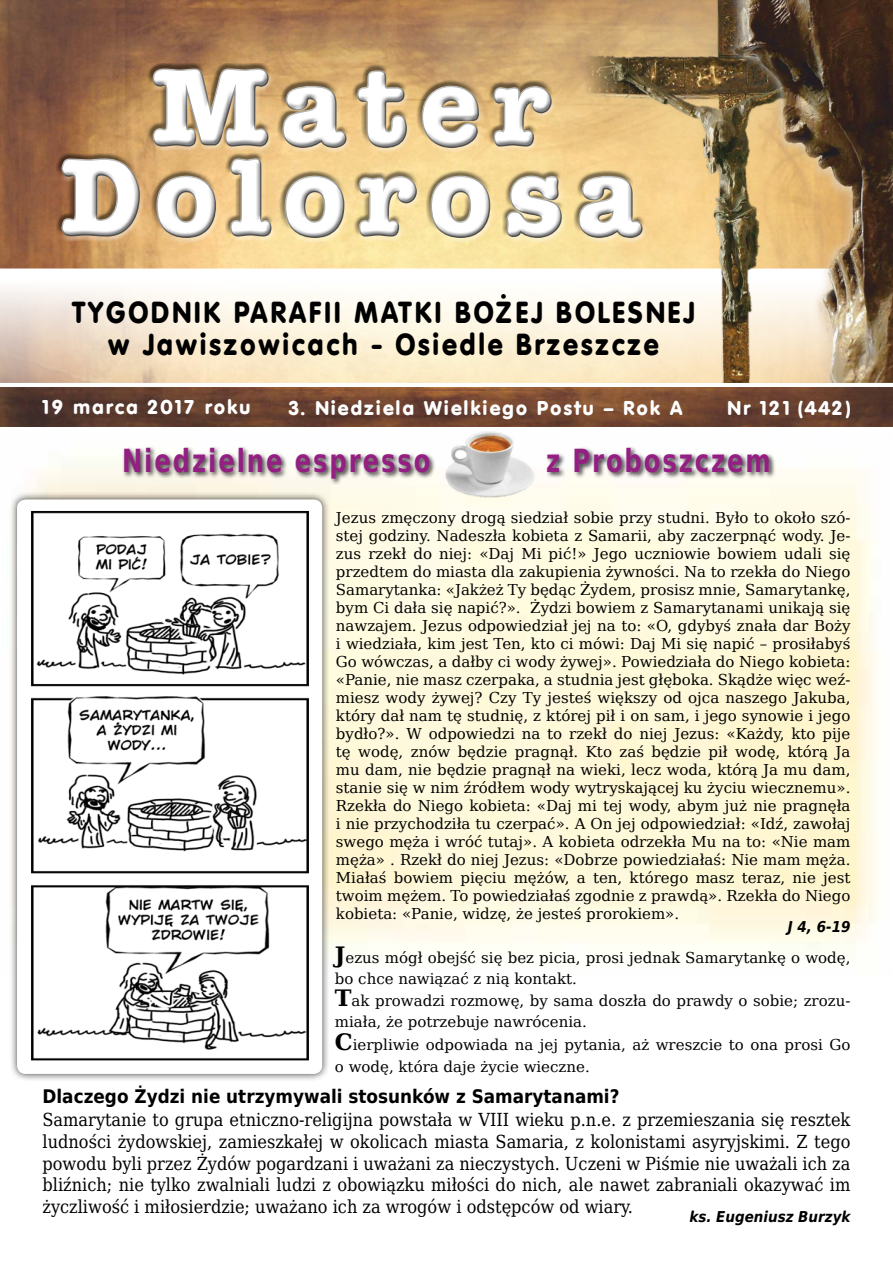
<style>
.page{position:relative;width:893px;height:1263px;background:#fff}
.page>*{position:absolute;margin:0;border:0;box-sizing:border-box;transform-origin:0 0}
.t1{font:700 108px/90px "Memorandum";letter-spacing:.125em;color:#fff;text-align:center}
.t2{font:700 31.8px "DejaVu Sans Condensed";letter-spacing:.07em;color:#941f82;scale:.85 1}
.t3{font:700 29.7px/32.4px "Vogue";letter-spacing:.12em;color:#000;text-align:center;scale:.91 1}
.t4{font:700 19.5px "Vogue";letter-spacing:.125em;color:#fff}
.t5{font:700 18.75px "DejaVu Sans Condensed";color:#000}
.t6{font:18px/21.6px "DejaVu Serif Condensed";color:#000;text-align:justify}
.t7{font:15px/18px "DejaVu Serif";color:#000}
.t8{font:italic 700 15px "DejaVu Sans Condensed";color:#000}
.t9{font:700 15px "Vogue";color:#fff}
.s1{font-weight:700;font-size:22.5px}
</style>
<div class="page">
<img style="left:0;top:0;width:578px;height:268px">
<svg style="left:0;top:268px;width:893px;height:115px"></svg>
<img style="left:578px;top:0;width:149px;height:382px">
<img style="left:727px;top:0;width:166px;height:382px">
<div style="left:56px;top:63px;width:590px;height:174px;background:#fff;opacity:.5"></div>
<div style="left:58px;top:69px;width:590px;height:175px;background:#000;opacity:.5"></div>
<svg style="left:501px;top:294px;width:5px;height:5px"></svg>
<img style="left:445px;top:431px;width:93px;height:68px">
<div style="left:122px;top:445px;width:654px;height:40px;background:#000;opacity:.75"></div>
<img style="left:0;top:387px;width:893px;height:40px">
<div style="left:9px;top:491px;width:321px;height:591px;background:#000;opacity:.75"></div>
<img style="left:17px;top:500px;width:305px;height:574px">
<h1 class="t1" style="left:61px;top:62px;width:582px">Mater<br>Dolorosa</h1>
<h3 class="t3" style="left:72px;top:296px;width:685px">TYGODNIK PARAFII MATKI BOZEJ BOLESNEJ w Jawiszowicach - Osiedle Brzeszcze</h3>
<p class="t9" style="left:380px;top:387px;width:17px">, ,</p>
<h3 class="t4" style="left:43px;top:396px;width:209px">19 marca 2017 roku</h3>
<h3 class="t4" style="left:289px;top:396px;width:395px">3. Niedziela Wielkiego Postu – Rok A</h3>
<h3 class="t4" style="left:728px;top:396px;width:124px">Nr 121 (442)</h3>
<h2 class="t2" style="left:122px;top:434px;width:364px">Niedzielne espresso</h2>
<h2 class="t2" style="left:546px;top:434px;width:266px">z Proboszczem</h2>
<p class="t7" style="left:336px;top:508px;width:516px;text-align:justify">Jezus zmęczony drogą siedział sobie przy studni. Było to około szó&shy;stej godziny. Nadeszła kobieta z Samarii, aby zaczerpnąć wody. Je&shy;zus rzekł do niej: «Daj Mi pić!» Jego uczniowie bowiem udali się przedtem do miasta dla zakupienia żywności. Na to rzekła do Niego Samarytanka: «Jakżeż Ty będąc Żydem, prosisz mnie, Samarytankę, bym Ci dała się napić?». Żydzi bowiem z Samarytanami unikają się nawzajem. Jezus odpowiedział jej na to: «O, gdybyś znała dar Boży i wiedziała, kim jest Ten, kto ci mówi: Daj Mi się napić – prosiłabyś Go wówczas, a dałby ci wody żywej». Powiedziała do Niego kobieta: «Panie, nie masz czerpaka, a studnia jest głęboka. Skądże więc weź&shy;miesz wody żywej? Czy Ty jesteś większy od ojca naszego Jakuba, który dał nam tę studnię, z której pił i on sam, i jego synowie i jego bydło?». W odpowiedzi na to rzekł do niej Jezus: «Każdy, kto pije tę wodę, znów będzie pragnął. Kto zaś będzie pił wodę, którą Ja mu dam, nie będzie pragnął na wieki, lecz woda, którą Ja mu dam, stanie się w nim źródłem wody wytryskającej ku życiu wiecznemu».<br>Rzekła do Niego kobieta: «Daj mi tej wody, abym już nie pragnęła i nie przychodziła tu czerpać». A On jej odpowiedział: «Idź, zawołaj swego męża i wróć tutaj». A kobieta odrzekła Mu na to: «Nie mam męża» . Rzekł do niej Jezus: «Dobrze powiedziałaś: Nie mam męża.<br>Miałaś bowiem pięciu mężów, a ten, którego masz teraz, nie jest twoim mężem. To powiedziałaś zgodnie z prawdą». Rzekła do Niego kobieta: «Panie, widzę, że jesteś prorokiem».</p>
<p class="t8" style="left:788px;top:916px;width:64px">J 4, 6-19</p>
<p class="t7" style="left:335px;top:947px;width:517px;line-height:20.7px"><span class="s1">J</span>ezus mógł obejść się bez picia, prosi jednak Samarytankę o wodę, bo chce nawiązać z nią kontakt.</p>
<p class="t7" style="left:335px;top:990px;width:517px;line-height:21px"><span class="s1">T</span>ak prowadzi rozmowę, by sama doszła do prawdy o sobie; zrozu&shy;miała, że potrzebuje nawrócenia.</p>
<p class="t7" style="left:335px;top:1033px;width:517px;line-height:22.5px"><span class="s1">C</span>ierpliwie odpowiada na jej pytania, aż wreszcie to ona prosi Go o wodę, która daje życie wieczne.</p>
<p class="t5" style="left:43px;top:1081px;width:578px">Dlaczego Żydzi nie utrzymywali stosunków z Samarytanami?</p>
<p class="t6" style="left:43px;top:1109px;width:809px">Samarytanie to grupa etniczno-religijna powstała w VIII wieku p.n.e. z przemieszania się resztek ludności żydowskiej, zamieszkałej w okolicach miasta Samaria, z kolonistami asyryjskimi. Z tego powodu byli przez Żydów pogardzani i uważani za nieczystych. Uczeni w Piśmie nie uważali ich za bliźnich; nie tylko zwalniali ludzi z obowiązku miłości do nich, ale nawet zabraniali okazywać im życzliwość i miłosierdzie; uważano ich za wrogów i odstępców od wiary.</p>
<p class="t8" style="left:689px;top:1205px;width:163px">ks. Eugeniusz Burzyk</p>
</div>
